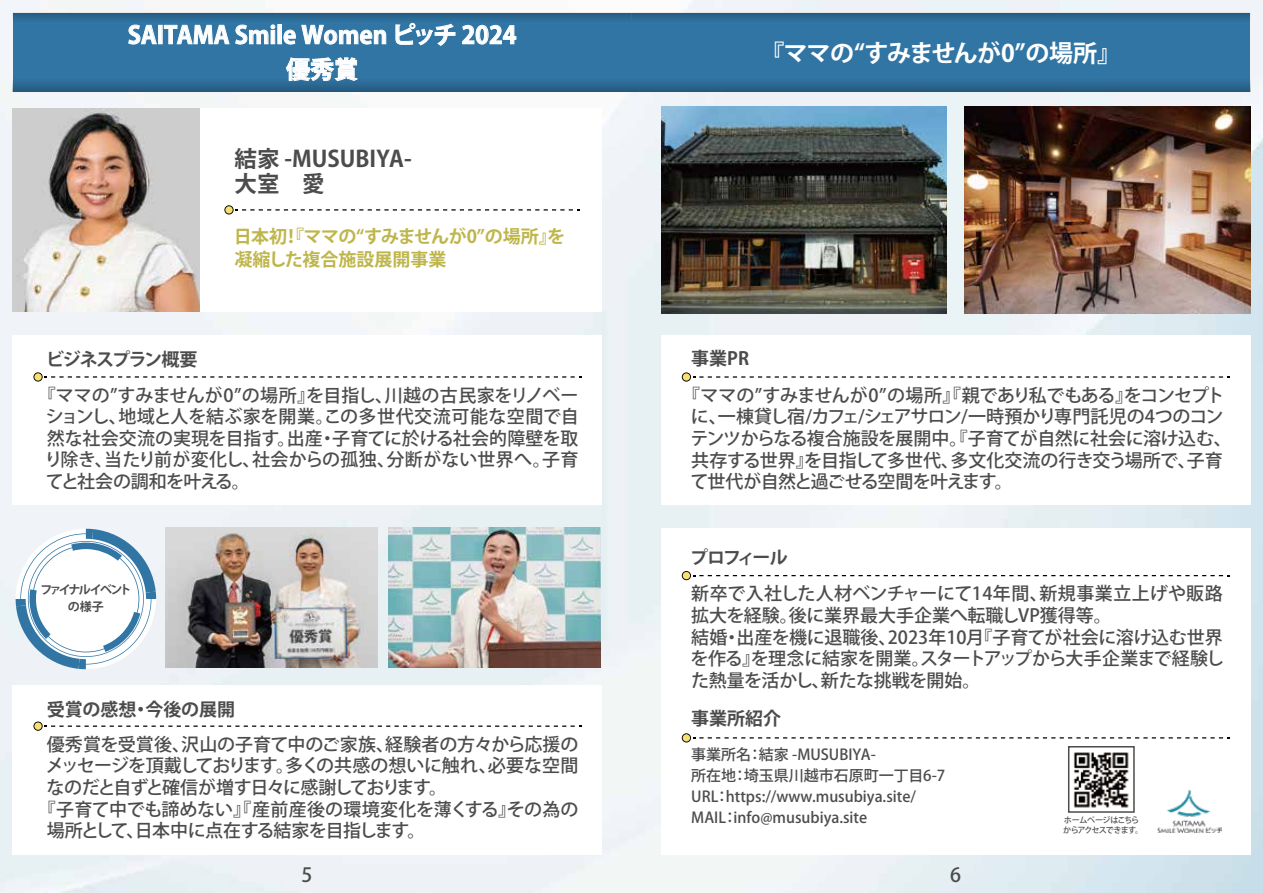
<style>
.page{position:relative;width:1263px;height:893px;background:#fff}
.page>*{position:absolute;margin:0;border:0;box-sizing:border-box;transform-origin:0 0}
.t1{font:700 24px/34.5px "Koz Go Pro";color:#fff;text-align:center}
.t2{font:700 24px "Koz Go Pro";letter-spacing:-.035em;color:#fff}
.t3{font:700 22.5px/25.2px "Koz Go Pro";color:#4c4c4c}
.t4{font:500 19.5px "Koz Go Pro";color:#4c4c4c}
.t5{font:500 18px/21.6px "Koz Go Pro";letter-spacing:-.02em;color:#4c4c4c}
.t6{font:500 18px/21.6px "Koz Go Pro";color:#4c4c4c}
.t7{font:700 18px/22.5px "Koz Go Pro";letter-spacing:-.01em;color:#beb64b}
.t8{font:700 18px "Koz Go Pro";letter-spacing:-.01em;color:#4c4c4c}
.t9{font:500 18px "Koz Go Pro";letter-spacing:-.08em;color:#4c4c4c}
.t10{font:500 18px "Koz Go Pro";letter-spacing:-.04em;color:#4c4c4c}
.t11{font:700 18px "Koz Go Pro";letter-spacing:-.08em;color:#4c4c4c}
.t12{font:500 15px/21px "Koz Go Pro";color:#4c4c4c}
.t13{font:700 12px/16.5px "Koz Go Pro";letter-spacing:-.135em;color:#4c4c4c;text-align:center}
.t14{font:500 8.1px/9.8px "Koz Go Pro";letter-spacing:-.095em;color:#4c4c4c}
</style>
<div class="page">
<img style="left:0;top:0;width:1263px;height:893px">
<svg style="left:16px;top:529px;width:140px;height:140px"></svg>
<img style="left:165px;top:527px;width:213px;height:141px">
<div style="left:661px;top:529px;width:589px;height:325px;background:#fff"></div>
<div style="left:661px;top:335px;width:589px;height:169px;background:#fff"></div>
<div style="left:13px;top:685px;width:589px;height:169px;background:#fff"></div>
<div style="left:13px;top:336px;width:589px;height:169px;background:#fff"></div>
<div style="left:631px;top:13px;width:619px;height:79px;background:#3175a4"></div>
<svg style="left:631px;top:82px;width:619px;height:10px"></svg>
<svg style="left:631px;top:13px;width:619px;height:6px"></svg>
<div style="left:13px;top:13px;width:618px;height:79px;background:#3175a4"></div>
<svg style="left:13px;top:82px;width:618px;height:10px"></svg>
<svg style="left:13px;top:13px;width:618px;height:6px"></svg>
<svg style="left:128px;top:24px;width:29px;height:20px"></svg>
<div style="left:158px;top:25px;width:4px;height:19px;border:1px solid #fff"></div>
<svg style="left:164px;top:24px;width:65px;height:20px"></svg>
<svg style="left:235px;top:25px;width:40px;height:19px"></svg>
<div style="left:271px;top:30px;width:4px;height:14px;border:1px solid #fff"></div>
<div style="left:278px;top:24px;width:4px;height:20px;border:1px solid #fff"></div>
<svg style="left:284px;top:24px;width:102px;height:21px"></svg>
<svg style="left:396px;top:23px;width:59px;height:23px"></svg>
<svg style="left:462px;top:25px;width:54px;height:19px"></svg>
<svg style="left:286px;top:57px;width:72px;height:24px"></svg>
<img style="left:13px;top:108px;width:187px;height:204px">
<div style="left:200px;top:108px;width:402px;height:204px;background:#fff"></div>
<svg style="left:33px;top:721px;width:548px;height:10px"></svg>
<svg style="left:682px;top:372px;width:547px;height:10px"></svg>
<svg style="left:33px;top:372px;width:548px;height:10px"></svg>
<svg style="left:682px;top:571px;width:547px;height:9px"></svg>
<img style="left:1157px;top:789px;width:64px;height:43px">
<svg style="left:682px;top:733px;width:547px;height:9px"></svg>
<svg style="left:224px;top:205px;width:355px;height:10px"></svg>
<img style="left:388px;top:527px;width:213px;height:141px">
<img style="left:1073px;top:752px;width:56px;height:56px">
<div style="left:1068px;top:746px;width:67px;height:67px;border:2px solid #4c4c4c"></div>
<img style="left:661px;top:106px;width:285px;height:207px">
<img style="left:965px;top:106px;width:285px;height:207px">
<h1 class="t1" style="left:128px;top:19px;width:390px">SAITAMA Smile Women ピッチ 2024優秀賞</h1>
<p class="t11" style="left:46px;top:348px;width:153px">ビジネスプラン概要</p>
<p class="t3" style="left:235px;top:147px;width:179px">結家 -MUSUBIYA-大室　愛</p>
<p class="t7" style="left:234px;top:226px;width:333px">日本初！『ママの“すみませんが0”の場所』を凝縮した複合施設展開事業</p>
<p class="t5" style="left:44px;top:385px;width:536px;text-align:justify;text-indent:-7px">『ママの”すみませんが0”の場所』を目指し、川越の古民家をリノベーションし、地域と人を結ぶ家を開業。この多世代交流可能な空間で自然な社会交流の実現を目指す。出産・子育てに於ける社会的障壁を取り除き、当たり前が変化し、社会からの孤独、分断がない世界へ。子育てと社会の調和を叶える。</p>
<p class="t13" style="left:40px;top:582px;width:93px">ファイナルイベントの様子</p>
<p class="t8" style="left:47px;top:697px;width:190px">受賞の感想・今後の展開</p>
<p class="t5" style="left:47px;top:734px;width:533px">優秀賞を受賞後、沢山の子育て中のご家族、経験者の方々から応援の</p>
<p class="t5" style="left:46px;top:756px;width:534px">メッセージを頂戴しております。多くの共感の想いに触れ、必要な空間</p>
<p class="t9" style="left:47px;top:776px;width:402px">なのだと自ずと確信が増す日々に感謝しております。</p>
<p class="t5" style="left:38px;top:799px;width:542px">『子育て中でも諦めない』『産前産後の環境変化を薄くする』その為の</p>
<p class="t10" style="left:47px;top:819px;width:380px">場所として、日本中に点在する結家を目指します。</p>
<h1 class="t2" style="left:760px;top:37px;width:362px">『ママの“すみませんが0”の場所』</h1>
<p class="t8" style="left:691px;top:346px;width:59px">事業PR</p>
<p class="t5" style="left:690px;top:385px;width:543px;text-indent:-8px">『ママの”すみませんが0”の場所』『親であり私でもある』をコンセプトに、一棟貸し宿/カフェ/シェアサロン/一時預かり専門託児の4つのコンテンツからなる複合施設を展開中。『子育てが自然に社会に溶け込む、共存する世界』を目指して多世代、多文化交流の行き交う場所で、子育て世代が自然と過ごせる空間を叶えます。</p>
<p class="t8" style="left:690px;top:546px;width:99px">プロフィール</p>
<p class="t6" style="left:691px;top:584px;width:535px">新卒で入社した人材ベンチャーにて14年間、新規事業立上げや販路拡大を経験。後に業界最大手企業へ転職しVP獲得等。<br>結婚・出産を機に退職後、2023年10月『子育てが社会に溶け込む世界を作る』を理念に結家を開業。スタートアップから大手企業まで経験した熱量を活かし、新たな挑戦を開始。</p>
<p class="t8" style="left:691px;top:707px;width:91px">事業所紹介</p>
<p class="t12" style="left:691px;top:745px;width:255px">事業所名：結家 -MUSUBIYA-<br>所在地：埼玉県川越市石原町一丁目6-7<br>URL：https://www.musubiya.site/<br>MAIL：info@musubiya.site</p>
<p class="t14" style="left:1063px;top:816px;width:81px">ホームページはこちらからアクセスできます。</p>
<p class="t4" style="left:302px;top:863px;width:12px">5</p>
<p class="t4" style="left:950px;top:863px;width:12px">6</p>
</div>
